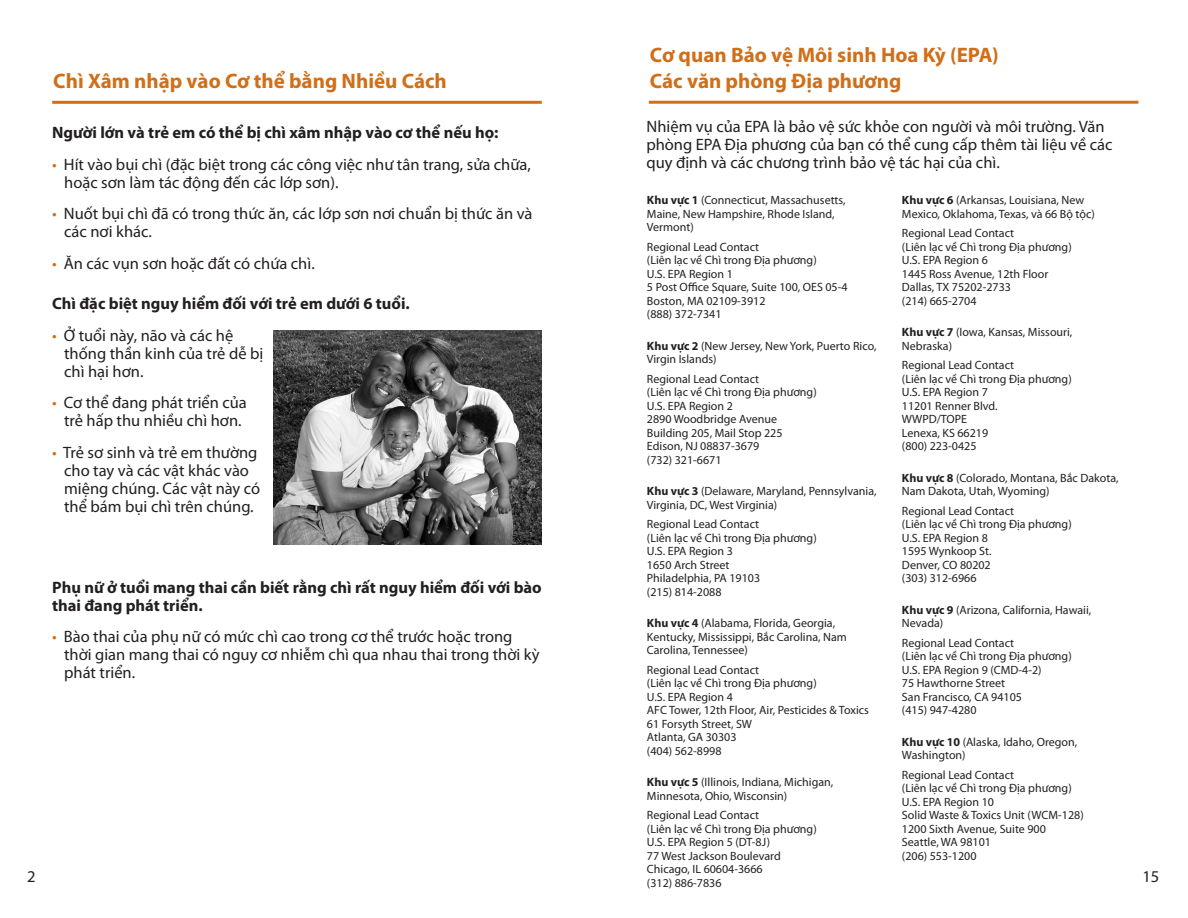
<style>
.page{position:relative;width:1188px;height:918px;background:#fff}
.page>*{position:absolute;margin:0;border:0;box-sizing:border-box;transform-origin:0 0}
.t1{font:700 21px "Myriad Pro";color:#d06f18}
.t2{font:16.5px/18px "Myriad Pro";color:#231f20}
.t3{font:700 16.5px/18px "Myriad Pro";color:#231f20}
.t4{font:12px/13.5px "Myriad Pro";color:#231f20}
.s1{font-weight:700}
.s2{color:#d06f18}
</style>
<div class="page">
<hr style="left:52px;top:101px;width:490px;height:3px;background:#d06f18">
<img style="left:274px;top:331px;width:268px;height:214px">
<hr style="left:649px;top:101px;width:489px;height:3px;background:#d06f18">
<p class="t1" style="left:650px;top:42px;width:350px">Cơ quan Bảo vệ Môi sinh Hoa Kỳ (EPA)</p>
<p class="t1" style="left:650px;top:67px;width:253px">Các văn phòng Địa phương</p>
<p class="t2" style="left:646px;top:117px;width:468px">Nhiệm vụ của EPA là bảo vệ sức khỏe con người và môi trường. Văn phòng EPA Địa phương của bạn có thể cung cấp thêm tài liệu về các quy định và các chương trình bảo vệ tác hại của chì.</p>
<p class="t4" style="left:647px;top:193px;width:200px"><span class="s1">Khu vực 1</span> (Connecticut, Massachusetts,<br>Maine, New Hampshire, Rhode Island,<br>Vermont)</p>
<p class="t4" style="left:647px;top:240px;width:202px">Regional Lead Contact<br>(Liên lạc về Chì trong Địa phương)<br>U.S. EPA Region 1<br>5 Post Office Square, Suite 100, OES 05-4<br>Boston, MA 02109-3912<br>(888) 372-7341</p>
<p class="t4" style="left:647px;top:339px;width:231px"><span class="s1">Khu vực 2</span> (New Jersey, New York, Puerto Rico,<br>Virgin Islands)</p>
<p class="t4" style="left:647px;top:372px;width:171px">Regional Lead Contact<br>(Liên lạc về Chì trong Địa phương)<br>U.S. EPA Region 2<br>2890 Woodbridge Avenue<br>Building 205, Mail Stop 225<br>Edison, NJ 08837-3679<br>(732) 321-6671</p>
<p class="t4" style="left:647px;top:484px;width:231px"><span class="s1">Khu vực 3</span> (Delaware, Maryland, Pennsylvania,<br>Virginia, DC, West Virginia)</p>
<p class="t4" style="left:647px;top:517px;width:171px">Regional Lead Contact<br>(Liên lạc về Chì trong Địa phương)<br>U.S. EPA Region 3<br>1650 Arch Street<br>Philadelphia, PA 19103<br>(215) 814-2088</p>
<p class="t4" style="left:647px;top:616px;width:201px"><span class="s1">Khu vực 4</span> (Alabama, Florida, Georgia,<br>Kentucky, Mississippi, Bắc Carolina, Nam<br>Carolina, Tennessee)</p>
<p class="t4" style="left:647px;top:663px;width:223px">Regional Lead Contact<br>(Liên lạc về Chì trong Địa phương)<br>U.S. EPA Region 4<br>AFC Tower, 12th Floor, Air, Pesticides &amp; Toxics<br>61 Forsyth Street, SW<br>Atlanta, GA 30303<br>(404) 562-8998</p>
<p class="t4" style="left:647px;top:775px;width:188px"><span class="s1">Khu vực 5</span> (Illinois, Indiana, Michigan,<br>Minnesota, Ohio, Wisconsin)</p>
<p class="t4" style="left:647px;top:808px;width:171px">Regional Lead Contact<br>(Liên lạc về Chì trong Địa phương)<br>U.S. EPA Region 5 (DT-8J)<br>77 West Jackson Boulevard</p>
<p class="t4" style="left:647px;top:862px;width:117px">Chicago, IL 60604-3666 (312) 886-7836</p>
<p class="t1" style="left:53px;top:67px;width:395px">Chì Xâm nhập vào Cơ thể bằng Nhiều Cách</p>
<p class="t3" style="left:52px;top:123px;width:448px">Người lớn và trẻ em có thể bị chì xâm nhập vào cơ thể nếu họ:</p>
<p class="t2" style="left:64px;top:155px;width:468px;text-indent:-12px"><span class="s2">•</span> Hít vào bụi chì (đặc biệt trong các công việc như tân trang, sửa chữa, hoặc sơn làm tác động đến các lớp sơn).</p>
<p class="t2" style="left:64px;top:205px;width:470px;text-indent:-12px"><span class="s2">•</span> Nuốt bụi chì đã có trong thức ăn, các lớp sơn nơi chuẩn bị thức ăn và các nơi khác.</p>
<p class="t2" style="left:52px;top:254px;width:264px"><span class="s2">•</span> Ăn các vụn sơn hoặc đất có chứa chì.</p>
<p class="t3" style="left:52px;top:294px;width:359px">Chì đặc biệt nguy hiểm đối với trẻ em dưới 6 tuổi.</p>
<p class="t2" style="left:64px;top:326px;width:201px;text-indent:-12px"><span class="s2">•</span> Ở tuổi này, não và các hệ thống thần kinh của trẻ dễ bị chì hại hơn.</p>
<p class="t2" style="left:52px;top:394px;width:196px;text-align:center"><span class="s2">•</span> Cơ thể đang phát triển của trẻ hấp thu nhiều chì hơn.</p>
<p class="t2" style="left:64px;top:443px;width:198px;text-indent:-12px"><span class="s2">•</span> Trẻ sơ sinh và trẻ em thường cho tay và các vật khác vào miệng chúng. Các vật này có thể bám bụi chì trên chúng.</p>
<p class="t4" style="left:902px;top:193px;width:194px"><span class="s1">Khu vực 6</span> (Arkansas, Louisiana, New<br>Mexico, Oklahoma, Texas, và 66 Bộ tộc)</p>
<p class="t4" style="left:902px;top:226px;width:171px">Regional Lead Contact<br>(Liên lạc về Chì trong Địa phương)<br>U.S. EPA Region 6<br>1445 Ross Avenue, 12th Floor<br>Dallas, TX 75202-2733<br>(214) 665-2704</p>
<p class="t4" style="left:902px;top:325px;width:172px"><span class="s1">Khu vực 7</span> (Iowa, Kansas, Missouri,<br>Nebraska)</p>
<p class="t4" style="left:902px;top:358px;width:171px">Regional Lead Contact<br>(Liên lạc về Chì trong Địa phương)<br>U.S. EPA Region 7<br>11201 Renner Blvd.<br>WWPD/TOPE<br>Lenexa, KS 66219<br>(800) 223-0425</p>
<p class="t4" style="left:902px;top:471px;width:218px"><span class="s1">Khu vực 8</span> (Colorado, Montana, Bắc Dakota,<br>Nam Dakota, Utah, Wyoming)</p>
<p class="t4" style="left:902px;top:504px;width:171px">Regional Lead Contact<br>(Liên lạc về Chì trong Địa phương)<br>U.S. EPA Region 8<br>1595 Wynkoop St.<br>Denver, CO 80202<br>(303) 312-6966</p>
<p class="t4" style="left:902px;top:603px;width:191px"><span class="s1">Khu vực 9</span> (Arizona, California, Hawaii,<br>Nevada)</p>
<p class="t4" style="left:902px;top:636px;width:171px">Regional Lead Contact<br>(Liên lạc về Chì trong Địa phương)<br>U.S. EPA Region 9 (CMD-4-2)<br>75 Hawthorne Street<br>San Francisco, CA 94105<br>(415) 947-4280</p>
<p class="t4" style="left:902px;top:735px;width:177px"><span class="s1">Khu vực 10</span> (Alaska, Idaho, Oregon,<br>Washington)</p>
<p class="t4" style="left:902px;top:768px;width:183px">Regional Lead Contact<br>(Liên lạc về Chì trong Địa phương)<br>U.S. EPA Region 10<br>Solid Waste &amp; Toxics Unit (WCM-128)<br>1200 Sixth Avenue, Suite 900<br>Seattle, WA 98101<br>(206) 553-1200</p>
<p class="t3" style="left:52px;top:578px;width:491px">Phụ nữ ở tuổi mang thai cần biết rằng chì rất nguy hiểm đối với bào thai đang phát triển.</p>
<p class="t2" style="left:64px;top:628px;width:477px;text-indent:-12px"><span class="s2">•</span> Bào thai của phụ nữ có mức chì cao trong cơ thể trước hoặc trong thời gian mang thai có nguy cơ nhiễm chì qua nhau thai trong thời kỳ phát triển.</p>
<p class="t2" style="left:27px;top:867px;width:10px">2</p>
<p class="t2" style="left:1142px;top:867px;width:18px">15</p>
</div>
